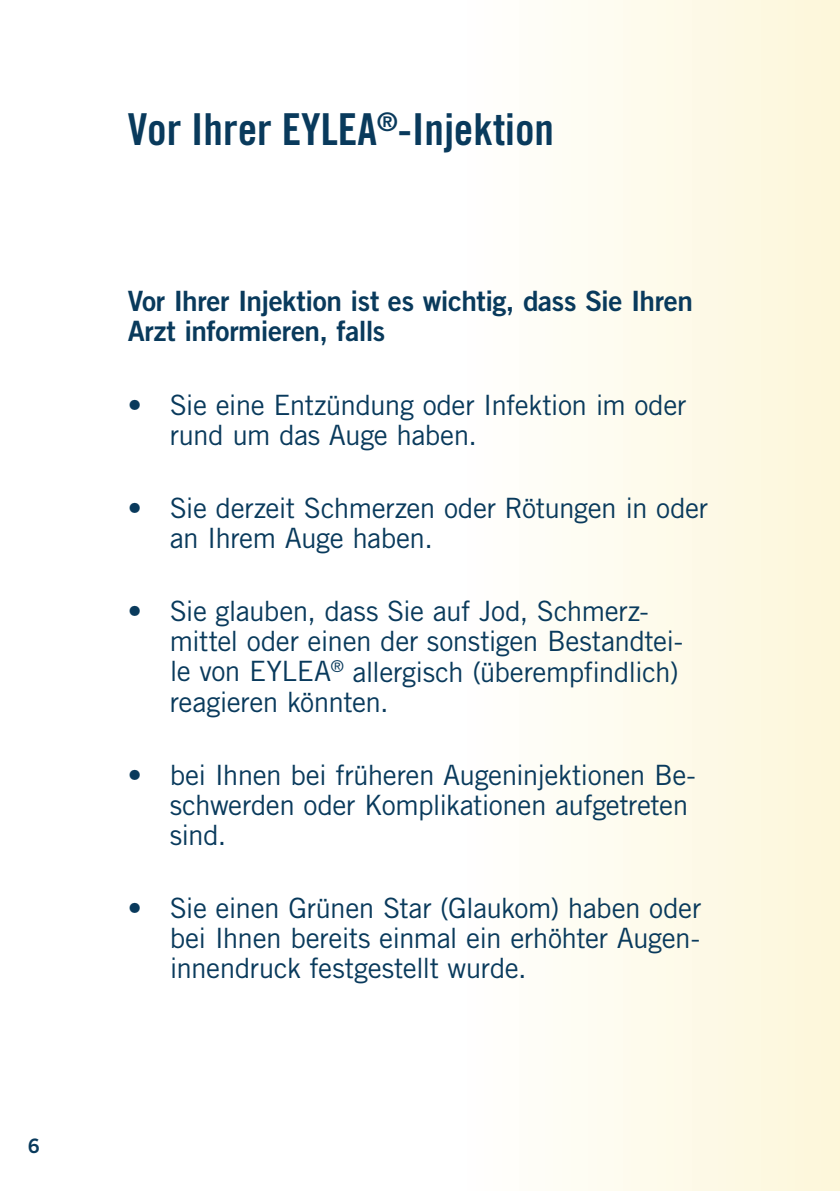
<style>
.page{position:relative;width:840px;height:1191px;background:#fff}
.page>*{position:absolute;margin:0;border:0;box-sizing:border-box;transform-origin:0 0}
.t1{font:44px "Trade Gothic LT Std Bd Cn 20";color:#093a5c}
.t2{font:28px/30px "Trade Gothic LT Std";letter-spacing:-.02em;color:#093a5c}
.t3{font:28px/30px "Trade Gothic LT Std Bd 2";letter-spacing:-.015em;color:#093a5c}
.t4{font:19.8px "Trade Gothic LT Std Bd 2";color:#093a5c}
</style>
<div class="page">
<div style="left:0;top:0;width:839px;height:1191px;background:linear-gradient(to right,#fff,#fdf9e5)"></div>
<p class="t4" style="left:28px;top:1139px;width:14px">6</p>
<h1 class="t1" style="left:128px;top:104px;width:427px">Vor Ihrer EYLEA<sup>®</sup>-Injektion</h1>
<p class="t3" style="left:128px;top:289px;width:566px">Vor Ihrer Injektion ist es wichtig, dass Sie Ihren<br>Arzt informieren, falls</p>
<p class="t2" style="left:170px;top:392px;width:518px;text-indent:-42px">• Sie eine Entzündung oder Infektion im oder rund um das Auge haben.</p>
<p class="t2" style="left:170px;top:495px;width:539px;text-indent:-42px">• Sie derzeit Schmerzen oder Rötungen in oder an Ihrem Auge haben.</p>
<p class="t2" style="left:170px;top:599px;width:514px;text-indent:-42px">• Sie glauben, dass Sie auf Jod, Schmerz&shy;mittel oder einen der sonstigen Bestandtei&shy;le von EYLEA<sup>®</sup> allergisch (überempfindlich) reagieren könnten.</p>
<p class="t2" style="left:170px;top:762px;width:527px;text-indent:-42px">• bei Ihnen bei früheren Augeninjektionen Be&shy;schwerden oder Komplikationen aufgetreten sind.</p>
<p class="t2" style="left:170px;top:895px;width:532px;text-align:justify;text-indent:-42px">• Sie einen Grünen Star (Glaukom) haben oder bei Ihnen bereits einmal ein erhöhter Augen&shy;innendruck festgestellt wurde.</p>
</div>
